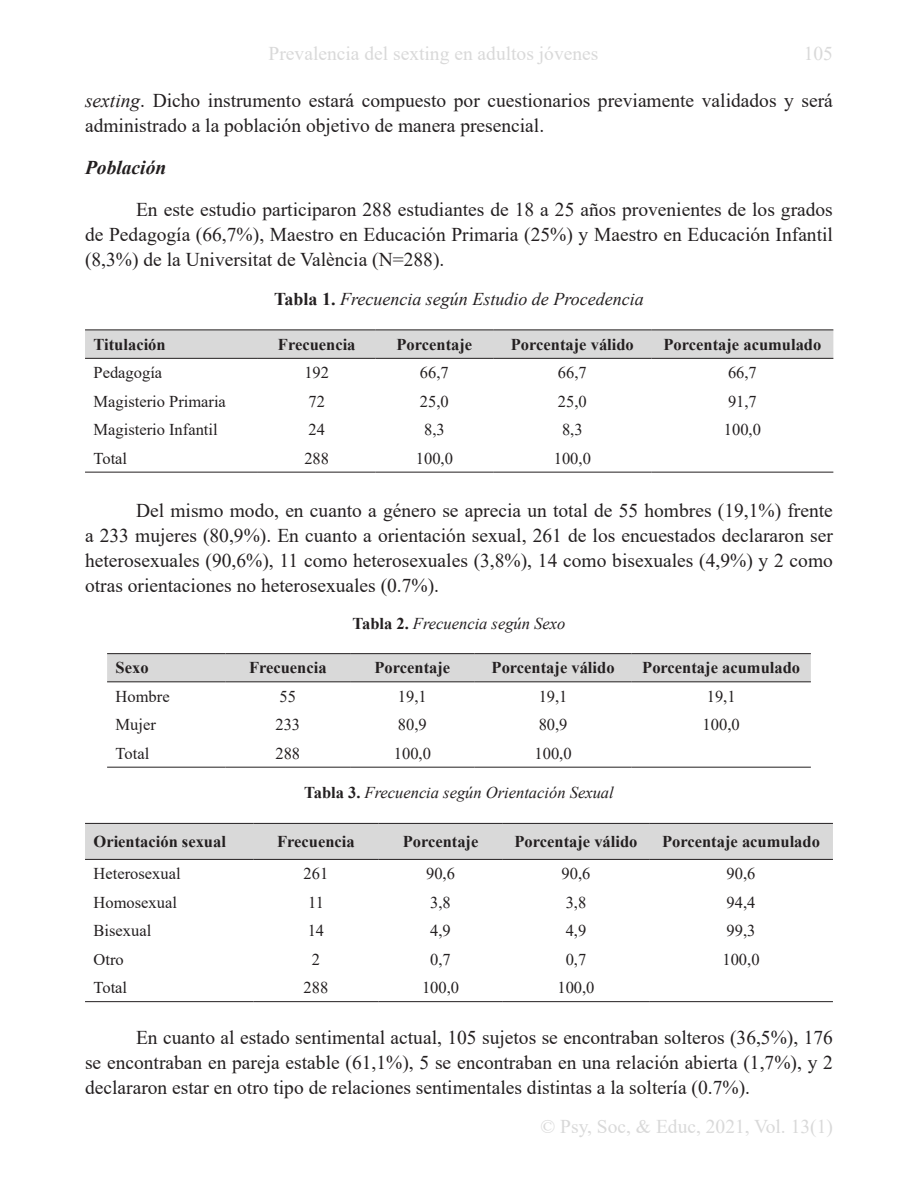
<style>
.page{position:relative;width:918px;height:1188px;background:#fff}
.page>*{position:absolute;margin:0;border:0;box-sizing:border-box;transform-origin:0 0}
.PARRAFOS{font:19.5px/25px "Times New Roman";color:#231f20;text-align:justify}
.t1{font:19.5px "Times New Roman";color:#d9d9d9}
.TILULO_2{font:italic 700 19.5px "Times New Roman";color:#231f20}
.TITULO_TABLA{font:italic 18px "Times New Roman";color:#231f20}
.TEXTO_TABLA{font:16.5px "Times New Roman";color:#231f20}
.TEXTO_TABLA-2{font:700 16.5px "Times New Roman";color:#231f20}
.TITULO_TABLA-2{font:italic 16.5px "Times New Roman";color:#231f20}
.s1{font-style:italic}
.s2{font-weight:700;font-style:normal}
</style>
<div class="page">
<div style="left:85px;top:331px;width:748px;height:27px;background:#d9d9d9"></div>
<hr style="left:85px;top:330px;width:173px;height:1px;background:#231f20">
<hr style="left:258px;top:330px;width:118px;height:1px;background:#231f20">
<hr style="left:376px;top:330px;width:117px;height:1px;background:#231f20">
<hr style="left:493px;top:330px;width:159px;height:1px;background:#231f20">
<hr style="left:652px;top:330px;width:181px;height:1px;background:#231f20">
<hr style="left:85px;top:358px;width:173px;height:1px;background:#231f20">
<hr style="left:258px;top:358px;width:118px;height:1px;background:#231f20">
<hr style="left:376px;top:358px;width:117px;height:1px;background:#231f20">
<hr style="left:493px;top:358px;width:159px;height:1px;background:#231f20">
<hr style="left:652px;top:358px;width:181px;height:1px;background:#231f20">
<hr style="left:85px;top:472px;width:173px;height:1px;background:#231f20">
<hr style="left:258px;top:472px;width:118px;height:1px;background:#231f20">
<hr style="left:376px;top:472px;width:117px;height:1px;background:#231f20">
<hr style="left:493px;top:472px;width:159px;height:1px;background:#231f20">
<hr style="left:652px;top:472px;width:181px;height:1px;background:#231f20">
<div style="left:107px;top:654px;width:704px;height:27px;background:#d9d9d9"></div>
<hr style="left:107px;top:653px;width:119px;height:1px;background:#231f20">
<hr style="left:226px;top:653px;width:124px;height:1px;background:#231f20">
<hr style="left:350px;top:653px;width:125px;height:1px;background:#231f20">
<hr style="left:475px;top:653px;width:157px;height:1px;background:#231f20">
<hr style="left:632px;top:653px;width:179px;height:1px;background:#231f20">
<hr style="left:107px;top:681px;width:119px;height:1px;background:#231f20">
<hr style="left:226px;top:681px;width:124px;height:1px;background:#231f20">
<hr style="left:350px;top:681px;width:125px;height:1px;background:#231f20">
<hr style="left:475px;top:681px;width:157px;height:1px;background:#231f20">
<hr style="left:632px;top:681px;width:179px;height:1px;background:#231f20">
<hr style="left:107px;top:767px;width:119px;height:1px;background:#231f20">
<hr style="left:226px;top:767px;width:124px;height:1px;background:#231f20">
<hr style="left:350px;top:767px;width:125px;height:1px;background:#231f20">
<hr style="left:475px;top:767px;width:157px;height:1px;background:#231f20">
<hr style="left:632px;top:767px;width:179px;height:1px;background:#231f20">
<div style="left:85px;top:824px;width:748px;height:35px;background:#d9d9d9"></div>
<hr style="left:85px;top:823px;width:169px;height:1px;background:#231f20">
<hr style="left:254px;top:823px;width:124px;height:1px;background:#231f20">
<hr style="left:378px;top:823px;width:125px;height:1px;background:#231f20">
<hr style="left:503px;top:823px;width:146px;height:1px;background:#231f20">
<hr style="left:649px;top:823px;width:184px;height:1px;background:#231f20">
<hr style="left:85px;top:859px;width:169px;height:1px;background:#231f20">
<hr style="left:254px;top:859px;width:124px;height:1px;background:#231f20">
<hr style="left:378px;top:859px;width:125px;height:1px;background:#231f20">
<hr style="left:503px;top:859px;width:146px;height:1px;background:#231f20">
<hr style="left:649px;top:859px;width:184px;height:1px;background:#231f20">
<hr style="left:85px;top:1001px;width:169px;height:1px;background:#231f20">
<hr style="left:254px;top:1001px;width:124px;height:1px;background:#231f20">
<hr style="left:378px;top:1001px;width:125px;height:1px;background:#231f20">
<hr style="left:503px;top:1001px;width:146px;height:1px;background:#231f20">
<hr style="left:649px;top:1001px;width:184px;height:1px;background:#231f20">
<p class="t1" style="left:269px;top:40px;width:331px">Prevalencia del sexting en adultos jóvenes</p>
<p class="t1" style="left:804px;top:40px;width:31px">105</p>
<p class="PARRAFOS" style="left:85px;top:87px;width:749px"><span class="s1">sexting</span>. Dicho instrumento estará compuesto por cuestionarios previamente validados y será administrado a la población objetivo de manera presencial.</p>
<p class="TILULO_2" style="left:85px;top:154px;width:83px">Población</p>
<p class="PARRAFOS" style="left:85px;top:197px;width:749px;text-indent:51px">En este estudio participaron 288 estudiantes de 18 a 25 años provenientes de los grados de Pedagogía (66,7%), Maestro en Educación Primaria (25%) y Maestro en Educación Infantil (8,3%) de la Universitat de València (N=288).</p>
<p class="TITULO_TABLA" style="left:274px;top:286px;width:371px"><span class="s2">Tabla 1.</span> Frecuencia según Estudio de Procedencia</p>
<p class="TEXTO_TABLA-2" style="left:94px;top:332px;width:74px">Titulación</p>
<p class="TEXTO_TABLA-2" style="left:278px;top:332px;width:79px">Frecuencia</p>
<p class="TEXTO_TABLA-2" style="left:397px;top:332px;width:77px">Porcentaje</p>
<p class="TEXTO_TABLA-2" style="left:511px;top:332px;width:124px">Porcentaje válido</p>
<p class="TEXTO_TABLA-2" style="left:664px;top:332px;width:159px">Porcentaje acumulado</p>
<p class="TEXTO_TABLA" style="left:94px;top:361px;width:70px">Pedagogía</p>
<p class="TEXTO_TABLA" style="left:304px;top:361px;width:26px">192</p>
<p class="TEXTO_TABLA" style="left:420px;top:361px;width:30px">66,7</p>
<p class="TEXTO_TABLA" style="left:558px;top:361px;width:30px">66,7</p>
<p class="TEXTO_TABLA" style="left:728px;top:361px;width:30px">66,7</p>
<p class="TEXTO_TABLA" style="left:94px;top:390px;width:134px">Magisterio Primaria</p>
<p class="TEXTO_TABLA" style="left:309px;top:390px;width:18px">72</p>
<p class="TEXTO_TABLA" style="left:420px;top:390px;width:30px">25,0</p>
<p class="TEXTO_TABLA" style="left:558px;top:390px;width:30px">25,0</p>
<p class="TEXTO_TABLA" style="left:728px;top:390px;width:30px">91,7</p>
<p class="TEXTO_TABLA" style="left:94px;top:418px;width:126px">Magisterio Infantil</p>
<p class="TEXTO_TABLA" style="left:309px;top:418px;width:18px">24</p>
<p class="TEXTO_TABLA" style="left:424px;top:418px;width:22px">8,3</p>
<p class="TEXTO_TABLA" style="left:562px;top:418px;width:22px">8,3</p>
<p class="TEXTO_TABLA" style="left:724px;top:418px;width:39px">100,0</p>
<p class="TEXTO_TABLA" style="left:94px;top:446px;width:35px">Total</p>
<p class="TEXTO_TABLA" style="left:304px;top:446px;width:26px">288</p>
<p class="TEXTO_TABLA" style="left:416px;top:446px;width:39px">100,0</p>
<p class="TEXTO_TABLA" style="left:554px;top:446px;width:39px">100,0</p>
<p class="PARRAFOS" style="left:85px;top:497px;width:749px;text-indent:51px">Del mismo modo, en cuanto a género se aprecia un total de 55 hombres (19,1%) frente a 233 mujeres (80,9%). En cuanto a orientación sexual, 261 de los encuestados declararon ser heterosexuales (90,6%), 11 como heterosexuales (3,8%), 14 como bisexuales (4,9%) y 2 como otras orientaciones no heterosexuales (0.7%).</p>
<p class="TITULO_TABLA-2" style="left:353px;top:612px;width:214px"><span class="s2">Tabla 2.</span> Frecuencia según Sexo</p>
<p class="TEXTO_TABLA-2" style="left:116px;top:656px;width:34px">Sexo</p>
<p class="TEXTO_TABLA-2" style="left:249px;top:656px;width:79px">Frecuencia</p>
<p class="TEXTO_TABLA-2" style="left:375px;top:656px;width:77px">Porcentaje</p>
<p class="TEXTO_TABLA-2" style="left:492px;top:656px;width:124px">Porcentaje válido</p>
<p class="TEXTO_TABLA-2" style="left:642px;top:656px;width:159px">Porcentaje acumulado</p>
<p class="TEXTO_TABLA" style="left:116px;top:685px;width:56px">Hombre</p>
<p class="TEXTO_TABLA" style="left:280px;top:685px;width:18px">55</p>
<p class="TEXTO_TABLA" style="left:398px;top:685px;width:30px">19,1</p>
<p class="TEXTO_TABLA" style="left:539px;top:685px;width:30px">19,1</p>
<p class="TEXTO_TABLA" style="left:707px;top:685px;width:30px">19,1</p>
<p class="TEXTO_TABLA" style="left:116px;top:713px;width:42px">Mujer</p>
<p class="TEXTO_TABLA" style="left:275px;top:713px;width:26px">233</p>
<p class="TEXTO_TABLA" style="left:398px;top:713px;width:30px">80,9</p>
<p class="TEXTO_TABLA" style="left:539px;top:713px;width:30px">80,9</p>
<p class="TEXTO_TABLA" style="left:703px;top:713px;width:39px">100,0</p>
<p class="TEXTO_TABLA" style="left:116px;top:742px;width:35px">Total</p>
<p class="TEXTO_TABLA" style="left:275px;top:742px;width:26px">288</p>
<p class="TEXTO_TABLA" style="left:394px;top:742px;width:39px">100,0</p>
<p class="TEXTO_TABLA" style="left:535px;top:742px;width:39px">100,0</p>
<p class="TITULO_TABLA-2" style="left:304px;top:781px;width:311px"><span class="s2">Tabla 3.</span> Frecuencia según Orientación Sexual</p>
<p class="TEXTO_TABLA-2" style="left:94px;top:830px;width:134px">Orientación sexual</p>
<p class="TEXTO_TABLA-2" style="left:277px;top:830px;width:79px">Frecuencia</p>
<p class="TEXTO_TABLA-2" style="left:403px;top:830px;width:77px">Porcentaje</p>
<p class="TEXTO_TABLA-2" style="left:515px;top:830px;width:124px">Porcentaje válido</p>
<p class="TEXTO_TABLA-2" style="left:662px;top:830px;width:159px">Porcentaje acumulado</p>
<p class="TEXTO_TABLA" style="left:94px;top:862px;width:89px">Heterosexual</p>
<p class="TEXTO_TABLA" style="left:304px;top:862px;width:26px">261</p>
<p class="TEXTO_TABLA" style="left:426px;top:862px;width:30px">90,6</p>
<p class="TEXTO_TABLA" style="left:562px;top:862px;width:30px">90,6</p>
<p class="TEXTO_TABLA" style="left:727px;top:862px;width:30px">90,6</p>
<p class="TEXTO_TABLA" style="left:94px;top:891px;width:85px">Homosexual</p>
<p class="TEXTO_TABLA" style="left:308px;top:891px;width:17px">11</p>
<p class="TEXTO_TABLA" style="left:430px;top:891px;width:22px">3,8</p>
<p class="TEXTO_TABLA" style="left:566px;top:891px;width:22px">3,8</p>
<p class="TEXTO_TABLA" style="left:727px;top:891px;width:30px">94,4</p>
<p class="TEXTO_TABLA" style="left:94px;top:919px;width:59px">Bisexual</p>
<p class="TEXTO_TABLA" style="left:308px;top:919px;width:18px">14</p>
<p class="TEXTO_TABLA" style="left:430px;top:919px;width:22px">4,9</p>
<p class="TEXTO_TABLA" style="left:566px;top:919px;width:22px">4,9</p>
<p class="TEXTO_TABLA" style="left:727px;top:919px;width:30px">99,3</p>
<p class="TEXTO_TABLA" style="left:94px;top:948px;width:32px">Otro</p>
<p class="TEXTO_TABLA" style="left:312px;top:948px;width:10px">2</p>
<p class="TEXTO_TABLA" style="left:430px;top:948px;width:22px">0,7</p>
<p class="TEXTO_TABLA" style="left:566px;top:948px;width:22px">0,7</p>
<p class="TEXTO_TABLA" style="left:722px;top:948px;width:39px">100,0</p>
<p class="TEXTO_TABLA" style="left:94px;top:976px;width:35px">Total</p>
<p class="TEXTO_TABLA" style="left:304px;top:976px;width:26px">288</p>
<p class="TEXTO_TABLA" style="left:422px;top:976px;width:39px">100,0</p>
<p class="TEXTO_TABLA" style="left:557px;top:976px;width:39px">100,0</p>
<p class="PARRAFOS" style="left:85px;top:1025px;width:749px;text-indent:51px">En cuanto al estado sentimental actual, 105 sujetos se encontraban solteros (36,5%), 176 se encontraban en pareja estable (61,1%), 5 se encontraban en una relación abierta (1,7%), y 2 declararon estar en otro tipo de relaciones sentimentales distintas a la soltería (0.7%).</p>
<p class="t1" style="left:541px;top:1113px;width:294px">© Psy, Soc, &amp; Educ, 2021, Vol. 13(1)</p>
</div>
